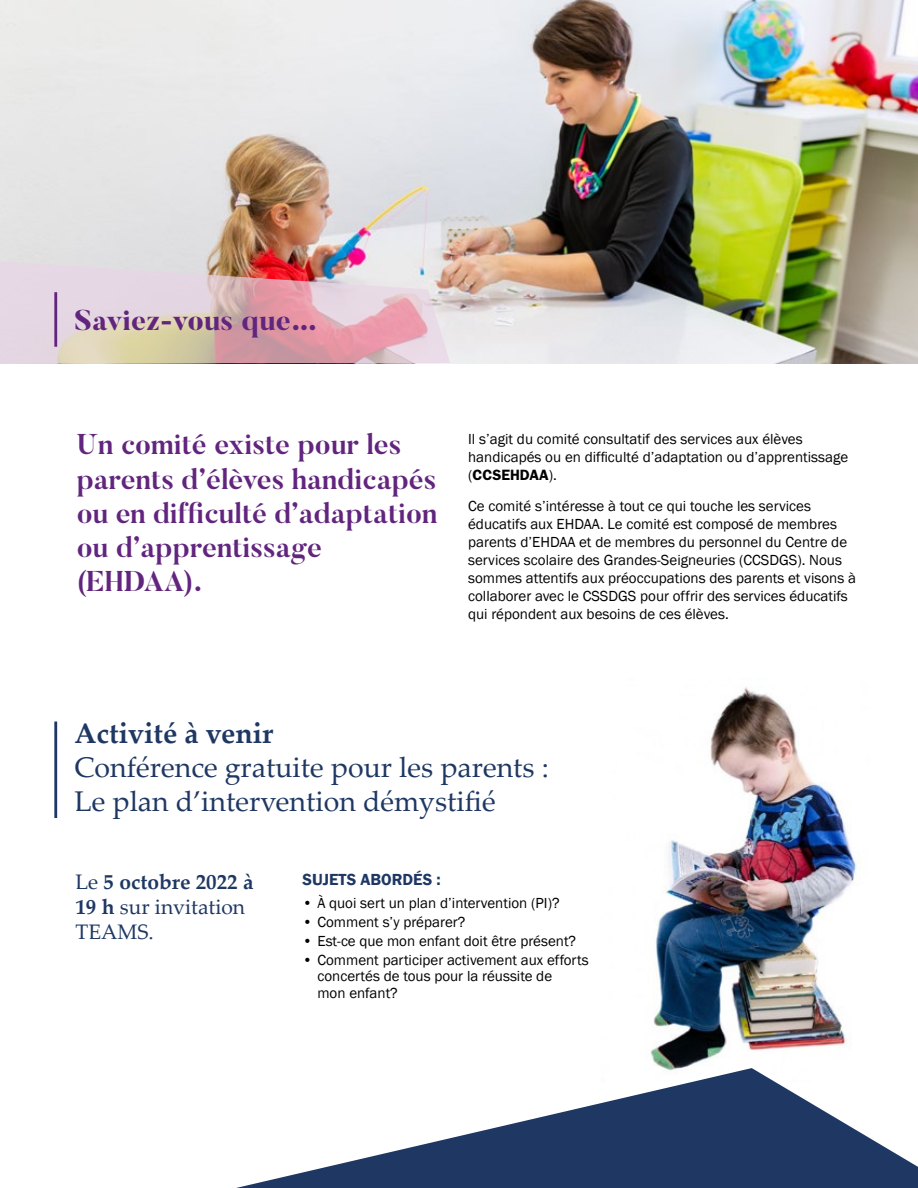
<style>
.page{position:relative;width:918px;height:1188px;background:#fff}
.page>*{position:absolute;margin:0;border:0;box-sizing:border-box;transform-origin:0 0}
.t1{font:700 28.5px/34.2px "Butler";color:#62257e}
.t2{font:28.5px/34.2px "Palatino Linotype";color:#1f3863}
.t3{font:800 28.5px "Butler";color:#62257e}
.t4{font:700 28.5px "Palatino Linotype";color:#1f3863}
.t5{font:21px/25.2px "Palatino Linotype";color:#1f3863}
.t6{font:600 16.5px "Franklin Gothic";color:#1f3863}
.t7{font:15px/18px "Franklin Gothic";color:#000}
.t8{font:600 15px "ITC Franklin Gothic Std";color:#000}
.s1{font-family:"Franklin Gothic";font-weight:400}
.s2{font-weight:700}
</style>
<div class="page">
<img style="left:0;top:0;width:918px;height:363px">
<svg style="left:0;top:256px;width:450px;height:107px;background:#ddbec1"></svg>
<img style="left:650px;top:687px;width:207px;height:381px">
<svg style="left:236px;top:1068px;width:682px;height:120px;fill:#1f3863"></svg>
<hr style="left:54px;top:722px;width:3px;height:96px;background:#1f3863">
<hr style="left:54px;top:292px;width:3px;height:55px;background:#62257e">
<h1 class="t3" style="left:74px;top:302px;width:245px">Saviez-vous que…</h1>
<h1 class="t1" style="left:77px;top:427px;width:362px">Un comité existe pour les parents d’élèves handicapés ou en difficulté d’adaptation ou d’apprentissage (EHDAA).</h1>
<p class="t7" style="left:468px;top:430px;width:382px">Il s’agit du comité consultatif des services aux élèves handicapés ou en difficulté d’adaptation ou d’apprentissage</p>
<p class="t8" style="left:468px;top:466px;width:90px"><span class="s1">(</span>CCSEHDAA<span class="s1">).</span></p>
<p class="t7" style="left:468px;top:498px;width:389px">Ce comité s’intéresse à tout ce qui touche les services éducatifs aux EHDAA. Le comité est composé de membres parents d’EHDAA et de membres du personnel du Centre de services scolaire des Grandes-Seigneuries (CCSDGS). Nous sommes attentifs aux préoccupations des parents et visons à collaborer avec le CSSDGS pour offrir des services éducatifs qui répondent aux besoins de ces élèves.</p>
<h1 class="t4" style="left:74px;top:713px;width:200px">Activité à venir</h1>
<h1 class="t2" style="left:74px;top:749px;width:476px">Conférence gratuite pour les parents :<br>Le plan d’intervention démystifié</h1>
<h2 class="t5" style="left:75px;top:868px;width:180px">Le <span class="s2">5 octobre 2022 à<br>19 h</span> sur invitation<br>TEAMS.</h2>
<p class="t6" style="left:302px;top:869px;width:140px">SUJETS ABORDÉS :</p>
<p class="t7" style="left:302px;top:895px;width:259px">• À quoi sert un plan d’intervention (PI)?</p>
<p class="t7" style="left:302px;top:913px;width:164px">• Comment s’y préparer?</p>
<p class="t7" style="left:302px;top:932px;width:275px">• Est-ce que mon enfant doit être présent?</p>
<p class="t7" style="left:317px;top:952px;width:273px;line-height:16.5px;text-indent:-15px">• Comment participer activement aux efforts concertés de tous pour la réussite de<br>mon enfant?</p>
</div>
